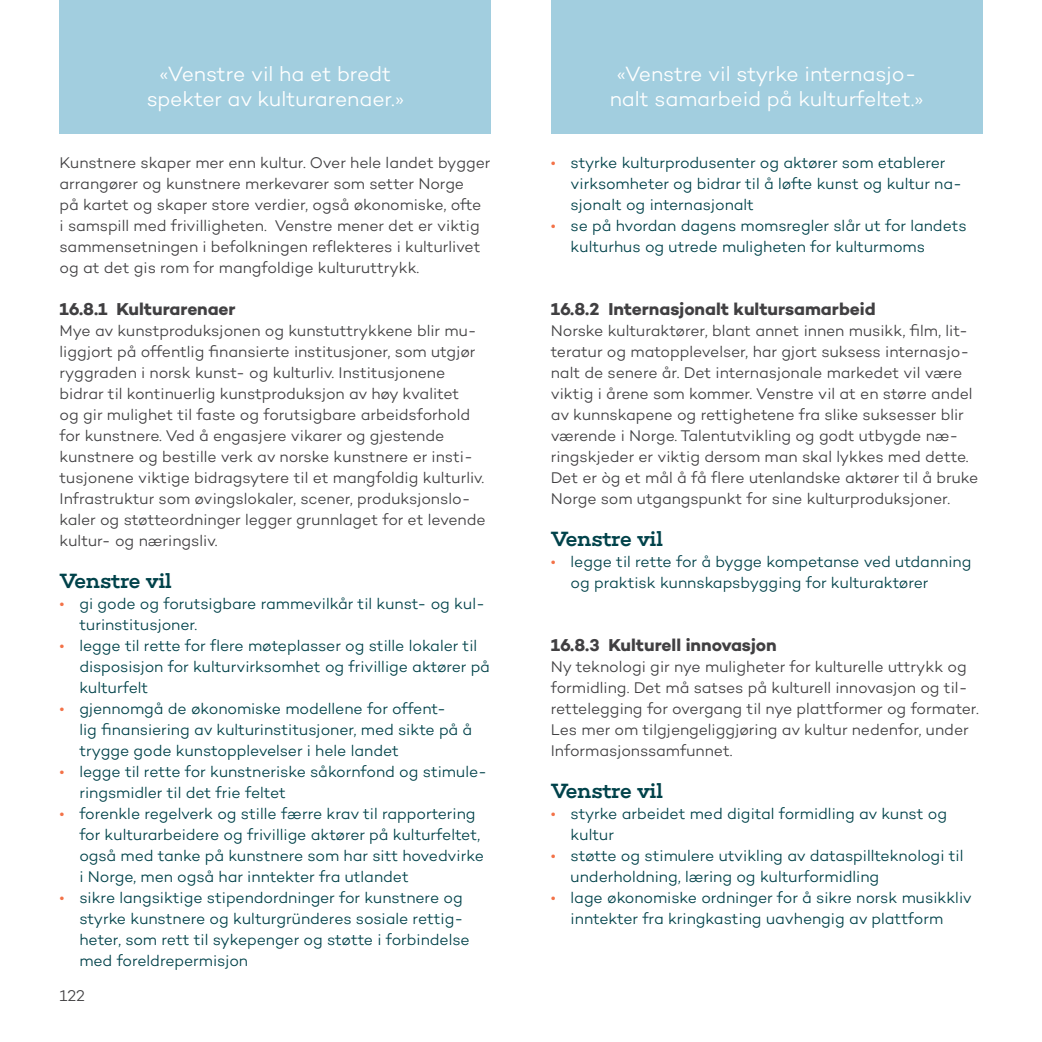
<style>
.page{position:relative;width:1042px;height:1042px;background:#fff}
.page>*{position:absolute;margin:0;border:0;box-sizing:border-box;transform-origin:0 0}
.t1{font:300 21px/24.5px "Campton";letter-spacing:-.005em;color:#fff;text-align:center}
.t2{font:500 21px "Choplin";letter-spacing:-.025em;color:#00424a}
.t3{font:700 17.5px "Campton";color:#414042}
.t4{font:300 15.75px/21px "Campton";letter-spacing:-.005em;color:#414042}
.t5{font:300 15.75px/21px "Campton";letter-spacing:-.005em;color:#00424a}
.s1{color:#f37248}
</style>
<div class="page">
<div style="left:60px;top:0;width:431px;height:134px;background:#a2cedf"></div>
<div style="left:551px;top:0;width:431px;height:134px;background:#a2cedf"></div>
<h1 class="t1" style="left:147px;top:62px;width:259px">«Venstre vil ha et bredt spekter av kulturarenaer.»</h1>
<h1 class="t1" style="left:610px;top:62px;width:315px">«Venstre vil styrke internasjo&shy;nalt samarbeid på kulturfeltet.»</h1>
<p class="t4" style="left:60px;top:152px;width:432px">Kunstnere skaper mer enn kultur. Over hele landet bygger arrangører og kunstnere merkevarer som setter Norge<br>på kartet og skaper store verdier, også økonomiske, ofte<br>i samspill med frivilligheten. Venstre mener det er viktig sammensetningen i befolkningen reflekteres i kulturlivet og at det gis rom for mangfoldige kulturuttrykk.</p>
<p class="t3" style="left:60px;top:298px;width:178px">16.8.1 Kulturarenaer</p>
<p class="t4" style="left:60px;top:320px;width:428px">Mye av kunstproduksjonen og kunstuttrykkene blir mu&shy;liggjort på offentlig finansierte institusjoner, som utgjør ryggraden i norsk kunst- og kulturliv. Institusjonene bidrar til kontinuerlig kunstproduksjon av høy kvalitet<br>og gir mulighet til faste og forutsigbare arbeidsforhold for kunstnere. Ved å engasjere vikarer og gjestende kunstnere og bestille verk av norske kunstnere er insti&shy;tusjonene viktige bidragsytere til et mangfoldig kulturliv.<br>Infrastruktur som øvingslokaler, scener, produksjonslo&shy;kaler og støtteordninger legger grunnlaget for et levende kultur- og næringsliv.</p>
<h1 class="t2" style="left:60px;top:569px;width:114px">Venstre vil</h1>
<p class="t5" style="left:79px;top:593px;width:407px;text-indent:-20px"><span class="s1">•</span> gi gode og forutsigbare rammevilkår til kunst- og kul&shy;turinstitusjoner.</p>
<p class="t5" style="left:79px;top:635px;width:412px;text-indent:-20px"><span class="s1">•</span> legge til rette for flere møteplasser og stille lokaler til disposisjon for kulturvirksomhet og frivillige aktører på kulturfelt</p>
<p class="t5" style="left:79px;top:698px;width:394px;text-indent:-20px"><span class="s1">•</span> gjennomgå de økonomiske modellene for offent-<br>lig finansiering av kulturinstitusjoner, med sikte på å trygge gode kunstopplevelser i hele landet</p>
<p class="t5" style="left:79px;top:761px;width:409px;text-indent:-20px"><span class="s1">•</span> legge til rette for kunstneriske såkornfond og stimule&shy;ringsmidler til det frie feltet</p>
<p class="t5" style="left:79px;top:803px;width:406px;text-indent:-20px"><span class="s1">•</span> forenkle regelverk og stille færre krav til rapportering for kulturarbeidere og frivillige aktører på kulturfeltet, også med tanke på kunstnere som har sitt hovedvirke i Norge, men også har inntekter fra utlandet</p>
<p class="t5" style="left:79px;top:887px;width:392px;text-indent:-20px"><span class="s1">•</span> sikre langsiktige stipendordninger for kunstnere og styrke kunstnere og kulturgründeres sosiale rettig&shy;heter, som rett til sykepenger og støtte i forbindelse med foreldrepermisjon</p>
<p class="t4" style="left:60px;top:985px;width:27px">122</p>
<p class="t5" style="left:570px;top:152px;width:393px;text-indent:-20px"><span class="s1">•</span> styrke kulturprodusenter og aktører som etablerer virksomheter og bidrar til å løfte kunst og kultur na&shy;sjonalt og internasjonalt</p>
<p class="t5" style="left:570px;top:215px;width:398px;text-indent:-20px"><span class="s1">•</span> se på hvordan dagens momsregler slår ut for landets kulturhus og utrede muligheten for kulturmoms</p>
<p class="t3" style="left:551px;top:298px;width:326px">16.8.2 Internasjonalt kultursamarbeid</p>
<p class="t4" style="left:551px;top:320px;width:429px">Norske kulturaktører, blant annet innen musikk, film, lit&shy;teratur og matopplevelser, har gjort suksess internasjo&shy;nalt de senere år. Det internasjonale markedet vil være viktig i årene som kommer. Venstre vil at en større andel av kunnskapene og rettighetene fra slike suksesser blir værende i Norge. Talentutvikling og godt utbygde næ&shy;ringskjeder er viktig dersom man skal lykkes med dette.<br>Det er òg et mål å få flere utenlandske aktører til å bruke Norge som utgangspunkt for sine kulturproduksjoner.</p>
<h1 class="t2" style="left:551px;top:527px;width:114px">Venstre vil</h1>
<p class="t5" style="left:570px;top:551px;width:402px;text-indent:-20px"><span class="s1">•</span> legge til rette for å bygge kompetanse ved utdanning og praktisk kunnskapsbygging for kulturaktører</p>
<p class="t3" style="left:551px;top:634px;width:227px">16.8.3 Kulturell innovasjon</p>
<p class="t4" style="left:551px;top:656px;width:430px">Ny teknologi gir nye muligheter for kulturelle uttrykk og formidling. Det må satses på kulturell innovasjon og til&shy;rettelegging for overgang til nye plattformer og formater.<br>Les mer om tilgjengeliggjøring av kultur nedenfor, under Informasjonssamfunnet.</p>
<h1 class="t2" style="left:551px;top:779px;width:114px">Venstre vil</h1>
<p class="t5" style="left:570px;top:803px;width:378px;text-indent:-20px"><span class="s1">•</span> styrke arbeidet med digital formidling av kunst og kultur</p>
<p class="t5" style="left:570px;top:845px;width:394px;text-indent:-20px"><span class="s1">•</span> støtte og stimulere utvikling av dataspillteknologi til underholdning, læring og kulturformidling</p>
<p class="t5" style="left:551px;top:887px;width:423px;text-align:center"><span class="s1">•</span> lage økonomiske ordninger for å sikre norsk musikkliv inntekter fra kringkasting uavhengig av plattform</p>
</div>
